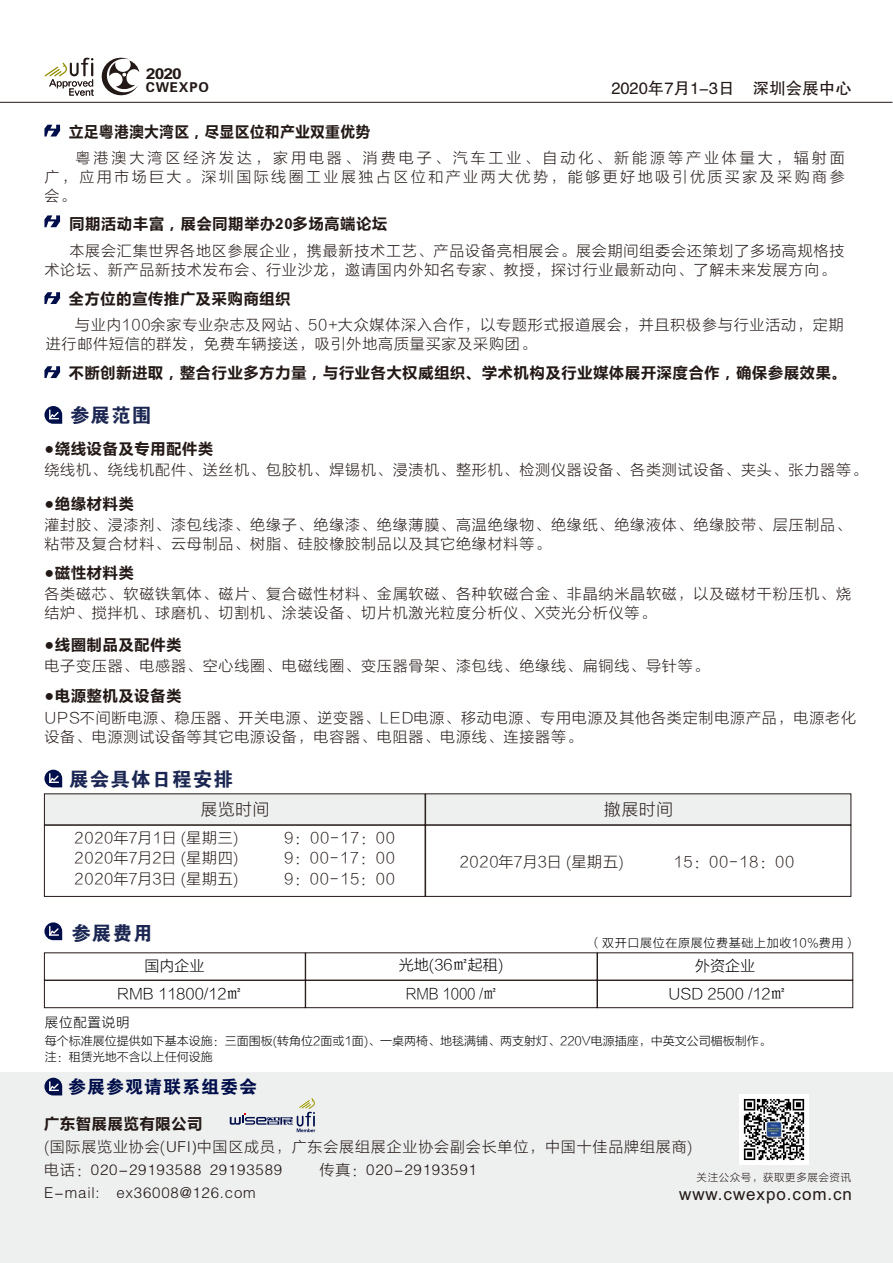
<style>
.page{position:relative;width:893px;height:1263px;background:#fff}
.page>*{position:absolute;margin:0;border:0;box-sizing:border-box;transform-origin:0 0}
.t1{font:19.5px "FZDHTJW GB1 0";letter-spacing:.055em;color:#1b2752}
.t2{font:18px "FZDHTJW GB1 0";letter-spacing:.055em;color:#000e4a}
.t3{font:16.95px "Arial";letter-spacing:.055em;color:#231916}
.t4{font:16.5px "FZHTJW GB1 0";color:#231916}
.t5{font:16.5px "FZLTKHJW GB1 0";letter-spacing:.055em;color:#231916}
.t6{font:15px/18.9px "FZLTKHJW GB1 0";letter-spacing:.055em;color:#231916}
.t7{font:700 15px "Microsoft Ya Hei";letter-spacing:.06em;color:#231916}
.t8{font:15px "FZZDXJW GB1 0";letter-spacing:.055em;color:#231916}
.t9{font:15px "FZLTKHJW GB1 0";letter-spacing:.025em;color:#231916}
.t10{font:15px/27.5px "FZLTKHJW GB1 0";color:#000}
.t11{font:700 15px "Microsoft Ya Hei";letter-spacing:.06em;color:#231916;scale:.95 1}
.t12{font:15px "FZLTKHJW GB1 0";color:#000;scale:.9 1}
.t13{font:700 15px "Arial";color:#231916;scale:1.17 1}
.t14{font:13.5px "FZDHTJW GB1 0";letter-spacing:.055em;color:#231916}
.t15{font:13.5px "FZLTKHJW GB1 0";letter-spacing:.055em;color:#000}
.t16{font:12px/16px "FZLTKHJW GB1 0";color:#000}
.t17{font:12px "FZLTKHJW GB1 0";letter-spacing:.055em;color:#000}
.t18{font:10.5px "FZLTKHJW GB1 0";letter-spacing:.055em;color:#231916}
.s1{font-family:"Arial"}
.s2{font-family:"Sim Sun"}
.s3{font-family:"FZZDXJW GB1 0"}
.s4{font-family:"FZLTKHJW GB1 0"}
</style>
<div class="page">
<div style="left:0;top:1072px;width:893px;height:191px;background:#eeefef"></div>
<hr style="left:0;top:102px;width:892px;height:1px;background:#231916">
<svg style="left:44px;top:406px;width:18px;height:18px"></svg>
<svg style="left:45px;top:57px;width:94px;height:39px"></svg>
<svg style="left:44px;top:922px;width:18px;height:18px"></svg>
<div style="left:305px;top:980px;width:292px;height:28px;border:1px solid #231916"></div>
<div style="left:597px;top:980px;width:256px;height:28px;border:1px solid #231916"></div>
<div style="left:44px;top:980px;width:262px;height:28px;border:1px solid #231916"></div>
<svg style="left:230px;top:1098px;width:85px;height:34px"></svg>
<svg style="left:44px;top:292px;width:16px;height:12px"></svg>
<svg style="left:44px;top:125px;width:16px;height:12px"></svg>
<svg style="left:44px;top:215px;width:16px;height:12px"></svg>
<svg style="left:44px;top:366px;width:16px;height:12px"></svg>
<svg style="left:44px;top:770px;width:18px;height:17px"></svg>
<div style="left:425px;top:825px;width:426px;height:72px;border:1px solid #231916"></div>
<svg style="left:44px;top:793px;width:808px;height:33px;background:#dfe0df"></svg>
<div style="left:44px;top:825px;width:381px;height:72px;border:1px solid #231916"></div>
<svg style="left:44px;top:1078px;width:18px;height:17px"></svg>
<img style="left:739px;top:1095px;width:70px;height:69px">
<p class="t13" style="left:146px;top:68px;width:32px">2020</p>
<p class="t14" style="left:146px;top:80px;width:64px">CWEXPO</p>
<p class="t4" style="left:611px;top:79px;width:242px">2020年7月1-3日 深圳会展中心</p>
<p class="t11" style="left:69px;top:124px;width:318px">立足粤港澳大湾区，尽显区位和产业双重优势</p>
<p class="t6" style="left:44px;top:149px;width:802px;text-align:justify;text-indent:31px">粤港澳大湾区经济发达，家用电器、消费电子、汽车工业、自动化、新能源等产业体量大，辐射面广，应用市场巨大。深圳国际线圈工业展独占区位和产业两大优势，能够更好地吸引优质买家及采购商参会。</p>
<p class="t7" style="left:70px;top:216px;width:319px">同期活动丰富，展会同期举办<span class="s1">20</span>多场高端论坛</p>
<p class="t6" style="left:44px;top:242px;width:801px;text-indent:25px">本展会汇集世界各地区参展企业，携最新技术工艺、产品设备亮相展会。展会期间组委会还策划了多场高规格技术论坛、新产品新技术发布会、行业沙龙，邀请国内外知名专家、教授，探讨行业最新动向、了解未来发展方向。</p>
<p class="t7" style="left:69px;top:292px;width:223px">全方位的宣传推广及采购商组织</p>
<p class="t6" style="left:46px;top:316px;width:799px;text-indent:29px">与业内100余家专业杂志及网站、50+大众媒体深入合作，以专题形式报道展会，并且积极参与行业活动，定期进行邮件短信的群发，免费车辆接送，吸引外地高质量买家及采购团。</p>
<p class="t7" style="left:69px;top:366px;width:779px">不断创新进取，整合行业多方力量，与行业各大权威组织、学术机构及行业媒体展开深度合作，确保参展效果。</p>
<h1 class="t1" style="left:70px;top:405px;width:83px">参展范围</h1>
<p class="t7" style="left:44px;top:441px;width:170px">●绕线设备及专用配件类</p>
<p class="t6" style="left:44px;top:460px;width:824px">绕线机、绕线机配件、送丝机、包胶机、焊锡机、浸渍机、整形机、检测仪器设备、各类测试设备、夹头、张力器等。</p>
<p class="t7" style="left:44px;top:497px;width:91px">●绝缘材料类</p>
<p class="t6" style="left:44px;top:516px;width:808px">灌封胶、浸漆剂、漆包线漆、绝缘子、绝缘漆、绝缘薄膜、高温绝缘物、绝缘纸、绝缘液体、绝缘胶带、层压制品、粘带及复合材料、云母制品、树脂、硅胶橡胶制品以及其它绝缘材料等。</p>
<p class="t7" style="left:44px;top:565px;width:91px">●磁性材料类</p>
<p class="t6" style="left:44px;top:584px;width:808px">各类磁芯、软磁铁氧体、磁片、复合磁性材料、金属软磁、各种软磁合金、非晶纳米晶软磁，以及磁材干粉压机、烧结炉、搅拌机、球磨机、切割机、涂装设备、切片机激光粒度分析仪、X荧光分析仪等。</p>
<p class="t7" style="left:44px;top:637px;width:138px">●线圈制品及配件类</p>
<p class="t6" style="left:44px;top:656px;width:666px">电子变压器、电感器、空心线圈、电磁线圈、变压器骨架、漆包线、绝缘线、扁铜线、导针等。</p>
<p class="t7" style="left:44px;top:688px;width:138px">●电源整机及设备类</p>
<p class="t6" style="left:44px;top:709px;width:813px">UPS不间断电源、稳压器、开关电源、逆变器、LED电源、移动电源、专用电源及其他各类定制电源产品，电源老化设备、电源测试设备等其它电源设备，电容器、电阻器、电源线、连接器等。</p>
<h1 class="t1" style="left:69px;top:769px;width:165px">展会具体日程安排</h1>
<p class="t5" style="left:201px;top:801px;width:70px">展览时间</p>
<p class="t5" style="left:604px;top:800px;width:70px">撤展时间</p>
<p class="t9" style="left:75px;top:829px;width:165px">2020年7月1日 (星期三)</p>
<p class="t6" style="left:284px;top:828px;width:112px">9：00-17：00</p>
<p class="t9" style="left:75px;top:850px;width:165px">2020年7月2日 (星期四)</p>
<p class="t6" style="left:284px;top:849px;width:112px">9：00-17：00</p>
<p class="t9" style="left:75px;top:871px;width:165px">2020年7月3日 (星期五)</p>
<p class="t6" style="left:284px;top:870px;width:112px">9：00-15：00</p>
<h1 class="t1" style="left:71px;top:922px;width:83px">参展费用</h1>
<p class="t9" style="left:460px;top:854px;width:165px">2020年7月3日 (星期五)</p>
<p class="t6" style="left:673px;top:853px;width:122px">15：00-18：00</p>
<p class="t17" style="left:589px;top:936px;width:268px">（双开口展位在原展位费基础上加收10%费用）</p>
<p class="t10" style="left:117px;top:953px;width:126px;text-indent:27px">国内企业<br>RMB 11800/12<span class="s2">㎡</span></p>
<p class="t15" style="left:45px;top:1015px;width:86px">展位配置说明</p>
<p class="t10" style="left:399px;top:952px;width:106px">光地(36<span class="s2">㎡</span>起租)</p>
<p class="t10" style="left:669px;top:953px;width:119px;text-align:center">外资企业<br>USD 2500 /12<span class="s2">㎡</span></p>
<p class="t12" style="left:406px;top:985px;width:103px">RMB 1000 /<span class="s2">㎡</span></p>
<p class="t16" style="left:45px;top:1033px;width:727px">每个标准展位提供如下基本设施：三面围板(转角位2面或1面)、一桌两椅、地毯满铺、两支射灯、220V电源插座，中英文公司楣板制作。注：租赁光地不含以上任何设施</p>
<p class="t2" style="left:68px;top:1076px;width:190px">参展参观请联系组委会</p>
<p class="t7" style="left:44px;top:1116px;width:160px">广东智展展览有限公司</p>
<p class="t6" style="left:44px;top:1138px;width:649px">(国际展览业协会(<span class="s3">UFI)</span>中国区成员，广东会展组展企业协会副会长单位，中国十佳品牌组展商)</p>
<p class="t8" style="left:44px;top:1162px;width:239px"><span class="s4">电话：</span>020-29193588 29193589</p>
<p class="t8" style="left:320px;top:1162px;width:159px"><span class="s4">传真：</span>020-29193591</p>
<p class="t8" style="left:44px;top:1185px;width:213px">E-mail: ex36008@126.com</p>
<p class="t18" style="left:697px;top:1171px;width:156px">关注公众号，获取更多展会资讯</p>
<p class="t3" style="left:679px;top:1188px;width:174px">www.cwexpo.com.cn</p>
</div>
